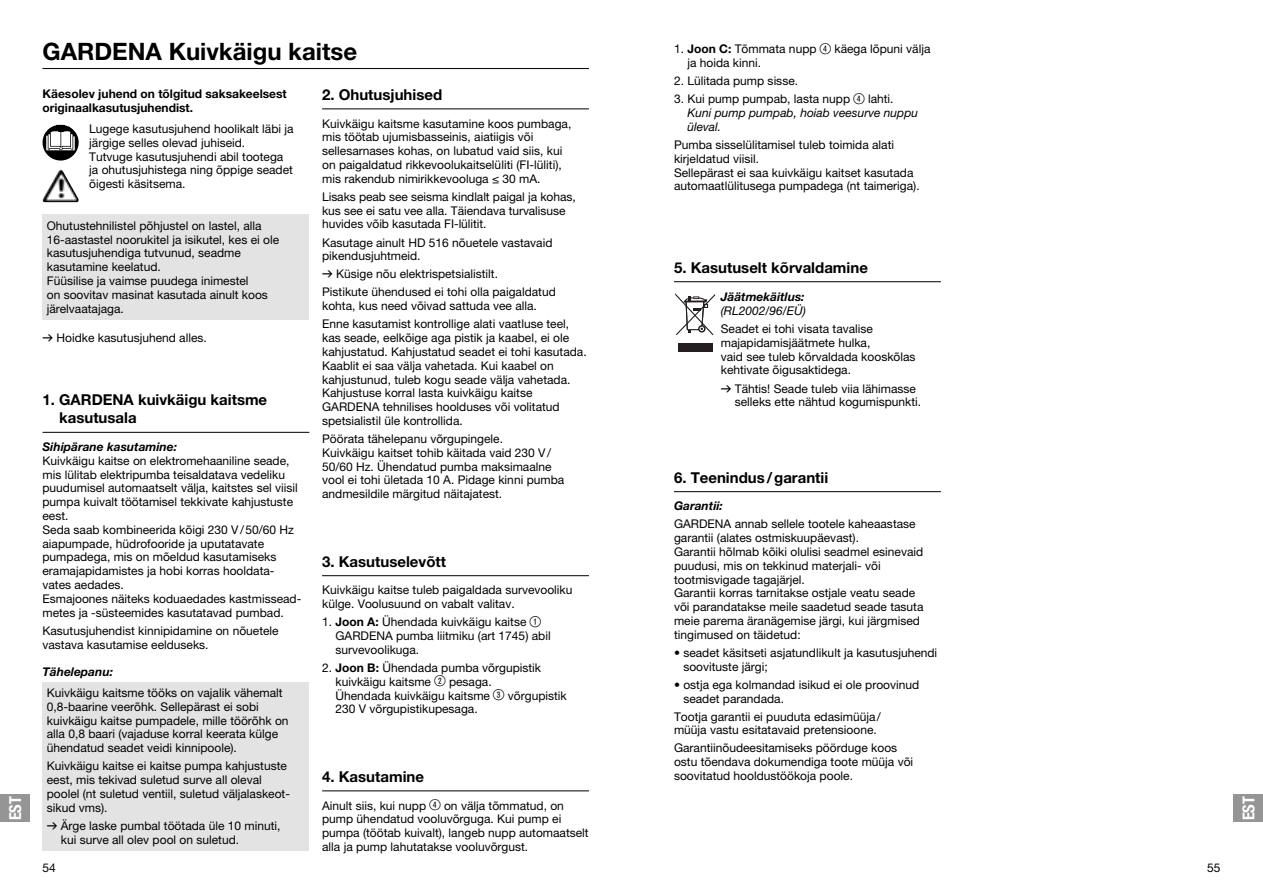
<style>
.page{position:relative;width:1263px;height:893px;background:#fff}
.page>*{position:absolute;margin:0;border:0;box-sizing:border-box;transform-origin:0 0}
.t1{font:700 24px "GARDENA Pro";color:#000}
.t2{font:16.5px "GARDENA Pro Bo Cond";letter-spacing:-.01em;color:#fff}
.t3{font:700 15px/18.8px "GARDENA Pro";color:#000}
.t4{font:12px/13.8px "GARDENA Pro";color:#000}
.t5{font:italic 12px/13.8px "GARDENA Pro";color:#000}
.t6{font:700 12px/13.8px "GARDENA Pro";color:#000}
.t7{font:italic 700 12px "GARDENA Pro";color:#000}
.s1{font-weight:700}
.s2{font-family:"Ziffernim Kreisund Quadrat BQ";font-size:15px}
.s3{font-style:normal}
.s4{font-family:"Ziffernim Kreisund Quadrat BQ";font-style:normal;font-size:15px}
.s5{font-family:"Formdruck"}
</style>
<div class="page">
<div style="left:0;top:795px;width:30px;height:27px;background:#959595"></div>
<div style="left:1233px;top:795px;width:30px;height:27px;background:#959595"></div>
<hr style="left:43px;top:432px;width:266px;height:1px;background:#000">
<div style="left:43px;top:215px;width:266px;height:105px;background:#e3e3e3"></div>
<svg style="left:65px;top:156px;width:7px;height:4px"></svg>
<svg style="left:60px;top:170px;width:9px;height:12px"></svg>
<div style="left:43px;top:682px;width:266px;height:169px;background:#e3e3e3"></div>
<hr style="left:322px;top:109px;width:267px;height:1px;background:#000">
<hr style="left:322px;top:575px;width:267px;height:1px;background:#000">
<hr style="left:322px;top:790px;width:267px;height:1px;background:#000">
<hr style="left:43px;top:68px;width:546px;height:1px;background:#000">
<hr style="left:674px;top:281px;width:267px;height:1px;background:#000">
<hr style="left:674px;top:491px;width:267px;height:1px;background:#000">
<div style="left:678px;top:343px;width:34px;height:8px;background:#231f20"></div>
<svg style="left:675px;top:293px;width:40px;height:42px"></svg>
<h2 class="t2" style="left:9px;top:820px;width:26px;rotate:-90deg">EST</h2>
<h1 class="t1" style="left:43px;top:43px;width:316px">GARDENA Kuivkäigu kaitse</h1>
<p class="t4" style="left:687px;top:44px;width:245px;text-indent:-13px">1. <span class="s1">Joon C:</span> Tõmmata nupp <span class="s2">4</span> käega lõpuni välja ja hoida kinni.</p>
<p class="t4" style="left:674px;top:76px;width:126px">2. Lülitada pump sisse.</p>
<p class="t5" style="left:687px;top:94px;width:232px;text-indent:-13px"><span class="s3">3. Kui pump pumpab, lasta nupp</span> <span class="s4">4</span> <span class="s3">lahti.<br></span>Kuni pump pumpab, hoiab veesurve nuppu üleval.</p>
<p class="t4" style="left:674px;top:139px;width:247px">Pumba sisselülitamisel tuleb toimida alati kirjeldatud viisil.<br>Sellepärast ei saa kuivkäigu kaitset kasutada automaatlülitusega pumpa dega (nt taimeriga).</p>
<p class="t3" style="left:322px;top:87px;width:122px">2. Ohutusjuhised</p>
<p class="t4" style="left:322px;top:118px;width:251px">Kuivkäigu kaitsme kasutamine koos pumbaga, mis töötab ujumisbasseinis, aiatiigis või sellesarnases kohas, on lubatud vaid siis, kui on paigaldatud rikkevoolukaitselüliti (FI-lüliti), mis rakendub nimirikkevooluga ≤ 30 mA.</p>
<p class="t4" style="left:322px;top:191px;width:255px">Lisaks peab see seisma kindlalt paigal ja kohas, kus see ei satu vee alla. Täiendava turvalisuse huvides võib kasutada FI-lülitit.</p>
<p class="t4" style="left:322px;top:237px;width:232px">Kasutage ainult HD 516 nõuetele vastavaid pikendusjuhtmeid.</p>
<p class="t4" style="left:322px;top:267px;width:235px;line-height:18px"><span class="s5">v</span> Küsige nõu elektrispetsialistilt.<br>Pistikute ühendused ei tohi olla paigaldatud</p>
<p class="t4" style="left:322px;top:298px;width:248px;line-height:18px">kohta, kus need võivad sattuda vee alla.<br>Enne kasutamist kontrollige alati vaatluse teel,</p>
<p class="t4" style="left:322px;top:332px;width:266px">kas seade, eelkõige aga pistik ja kaabel, ei ole kahjustatud. Kahjustatud seadet ei tohi kasutada.<br>Kaablit ei saa välja vahetada. Kui kaabel on kahjustunud, tuleb kogu seade välja vahetada.<br>Kahjustuse korral lasta kuivkäigu kaitse GARDENA tehnilises hoolduses või volitatud spetsialistil üle kontrollida.</p>
<p class="t4" style="left:322px;top:433px;width:244px">Pöörata tähelepanu võrgupingele.<br>Kuivkäigu kaitset tohib käitada vaid 230 V / 50/60 Hz. Ühendatud pumba maksimaalne vool ei tohi ületada 10 A. Pidage kinni pumba andmesildile märgitud näitajatest.</p>
<p class="t6" style="left:43px;top:88px;width:246px">Käesolev juhend on tõlgitud saksakeelsest originaalkasutusjuhendist.</p>
<p class="t4" style="left:89px;top:123px;width:206px">Lugege kasutusjuhend hoolikalt läbi ja järgige selles olevad juhiseid.<br>Tutvuge kasutusjuhendi abil tootega ja ohutusjuhistega ning õppige seadet õigesti käsitsema.</p>
<p class="t4" style="left:47px;top:220px;width:234px">Ohutustehnilistel põhjustel on lastel, alla 16-aastastel noorukitel ja isikutel, kes ei ole kasutusjuhendiga tutvunud, seadme kasutamine keelatud.<br>Füüsilise ja vaimse puudega inimestel<br>on soovitav masinat kasutada ainult koos järelvaatajaga.</p>
<p class="t4" style="left:43px;top:332px;width:166px"><span class="s5">v</span> Hoidke kasutusjuhend alles.</p>
<p class="t3" style="left:674px;top:260px;width:195px">5. Kasutuselt kõrvaldamine</p>
<p class="t7" style="left:721px;top:292px;width:85px">Jäätmekäitlus:</p>
<p class="t5" style="left:721px;top:305px;width:87px">(RL2002/96/EÜ)</p>
<p class="t4" style="left:721px;top:323px;width:196px">Seadet ei tohi visata tavalise majapidamisjäätmete hulka,<br>vaid see tuleb kõrvaldada kooskõlas kehtivate õigusaktidega.</p>
<p class="t4" style="left:735px;top:383px;width:188px;text-indent:-14px"><span class="s5">v</span> Tähtis! Seade tuleb viia lähimasse selleks ette nähtud kogumispunkti.</p>
<p class="t3" style="left:59px;top:392px;width:210px;text-indent:-17px">1. GARDENA kuivkäigu kaitsme kasutusala</p>
<p class="t7" style="left:43px;top:442px;width:136px">Sihipärane kasutamine:</p>
<p class="t4" style="left:43px;top:455px;width:260px">Kuivkäigu kaitse on elektromehaaniline seade, mis lülitab elektripumba teisaldatava vedeliku puudumisel automaatselt välja, kaitstes sel viisil pumpa kuivalt töötamisel tekkivate kahjustuste eest.<br>Seda saab kombineerida kõigi 230 V / 50/60 Hz aiapumpade, hüdrofooride ja uputatavate pumpadega, mis on mõeldud kasutamiseks eramajapidamistes ja hobi korras hooldata&shy;vates aedades.<br>Esmajoones näiteks koduaedades kastmissead&shy;metes ja -süsteemides kasutatavad pumbad.</p>
<p class="t4" style="left:43px;top:625px;width:238px">Kasutusjuhendist kinnipidamine on nõuetele vastava kasutamise eelduseks.</p>
<p class="t7" style="left:43px;top:667px;width:72px">Tähelepanu:</p>
<p class="t4" style="left:47px;top:687px;width:243px">Kuivkäigu kaitsme tööks on vajalik vähemalt 0,8-baarine veerõhk. Sellepärast ei sobi kuivkäigu kaitse pumpadele, mille töörõhk on alla 0,8 baari (vajaduse korral keerata külge ühendatud seadet veidi kinnipoole).</p>
<p class="t4" style="left:47px;top:761px;width:245px">Kuivkäigu kaitse ei kaitse pumpa kahjustuste eest, mis tekivad suletud surve all oleval poolel (nt suletud ventiil, suletud väljalaskeot&shy;sikud vms).</p>
<p class="t4" style="left:61px;top:820px;width:221px;text-indent:-14px"><span class="s5">v</span> Ärge laske pumbal töötada üle 10 minuti, kui surve all olev pool on suletud.</p>
<p class="t3" style="left:674px;top:470px;width:156px">6. Teenindus / garantii</p>
<p class="t7" style="left:674px;top:502px;width:50px">Garantii:</p>
<p class="t4" style="left:674px;top:519px;width:251px">GARDENA annab sellele tootele kaheaastase garantii (alates ostmiskuupäevast).<br>Garantii hõlmab kõiki olulisi seadmel esinevaid puudusi, mis on tekkinud materjali- või tootmisvigade tagajärjel.<br>Garantii korras tarnitakse ostjale veatu seade või parandatakse meile saadetud seade tasuta meie parema äranägemise järgi, kui järgmised tingimused on täidetud:</p>
<p class="t4" style="left:683px;top:647px;width:255px;text-indent:-9px">• seadet käsitseti asjatundlikult ja kasutusjuhendi soovituste järgi;</p>
<p class="t4" style="left:683px;top:679px;width:237px;text-indent:-9px">• ostja ega kolmandad isikud ei ole proovinud seadet parandada.</p>
<p class="t4" style="left:674px;top:711px;width:208px">Tootja garantii ei puuduta edasimüüja / müüja vastu esitatavaid pretensioone.</p>
<p class="t4" style="left:674px;top:743px;width:241px">Garantiinõudeesitamiseks pöörduge koos ostu tõendava dokumendiga toote müüja või soovitatud hooldustöökoja poole.</p>
<p class="t3" style="left:322px;top:554px;width:125px">3. Kasutuselevõtt</p>
<p class="t4" style="left:322px;top:585px;width:252px">Kuivkäigu kaitse tuleb paigaldada survevooliku külge. Voolusuund on vabalt valitav.</p>
<p class="t4" style="left:335px;top:617px;width:217px;text-indent:-13px">1. <span class="s1">Joon A:</span> Ühendada kuivkäigu kaitse <span class="s2">1<br></span>GARDENA pumba liitmiku (art 1745) abil survevoolikuga.</p>
<p class="t4" style="left:335px;top:662px;width:233px;text-indent:-13px">2. <span class="s1">Joon B:</span> Ühendada pumba võrgupistik kuivkäigu kaitsme <span class="s2">2</span> pesaga.<br>Ühendada kuivkäigu kaitsme <span class="s2">3</span> võrgupistik 230 V võrgupistikupesaga.</p>
<p class="t3" style="left:322px;top:769px;width:103px">4. Kasutamine</p>
<p class="t4" style="left:322px;top:800px;width:268px">Ainult siis, kui nupp <span class="s2">4</span> on välja tõmmatud, on pump ühendatud vooluvõrguga. Kui pump ei pumpa (töötab kuivalt), langeb nupp automaatselt alla ja pump lahutatakse vooluvõrgust.</p>
<p class="t4" style="left:43px;top:862px;width:15px">54</p>
<p class="t4" style="left:1207px;top:862px;width:15px">55</p>
<h2 class="t2" style="left:1243px;top:820px;width:26px;rotate:-90deg">EST</h2>
</div>
